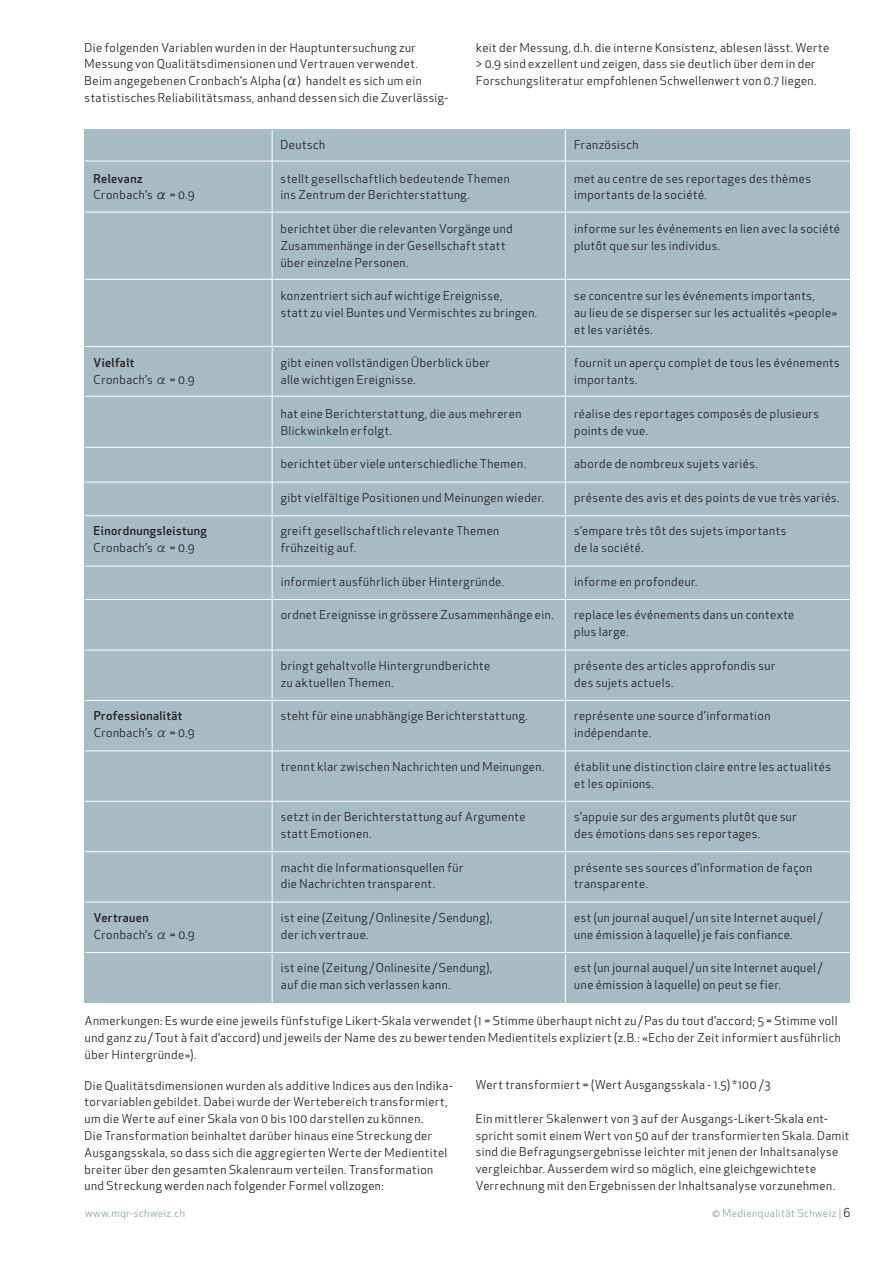
<style>
.page{position:relative;width:893px;height:1263px;background:#fff}
.page>*{position:absolute;margin:0;border:0;box-sizing:border-box;transform-origin:0 0}
.t1{font:12px/16.8px "Apex New";letter-spacing:.04em;color:#231f20}
.t2{font:500 12px "Apex New";letter-spacing:.035em;color:#231f20}
.t3{font:10.5px "Apex New";letter-spacing:.045em;color:#84a6b1}
.s1{font-family:"Hiragino Sans W3"}
.s2{font-family:"Hiragino Sans W2"}
.s3{font-size:12px;color:#231f20}
</style>
<div class="page">
<div style="left:85px;top:129px;width:765px;height:874px;background:#a7bbc4"></div>
<hr style="left:85px;top:161px;width:765px;height:1px;background:#fff">
<hr style="left:85px;top:212px;width:765px;height:1px;background:#fff">
<hr style="left:85px;top:346px;width:765px;height:1px;background:#fff">
<hr style="left:85px;top:279px;width:765px;height:1px;background:#fff">
<hr style="left:85px;top:396px;width:765px;height:1px;background:#fff">
<hr style="left:85px;top:447px;width:765px;height:1px;background:#fff">
<hr style="left:85px;top:482px;width:765px;height:1px;background:#fff">
<hr style="left:85px;top:566px;width:765px;height:1px;background:#fff">
<hr style="left:85px;top:599px;width:765px;height:1px;background:#fff">
<hr style="left:85px;top:700px;width:765px;height:1px;background:#fff">
<hr style="left:85px;top:751px;width:765px;height:1px;background:#fff">
<hr style="left:85px;top:801px;width:765px;height:1px;background:#fff">
<hr style="left:85px;top:851px;width:765px;height:1px;background:#fff">
<hr style="left:85px;top:902px;width:765px;height:1px;background:#fff">
<hr style="left:85px;top:952px;width:765px;height:1px;background:#fff">
<hr style="left:272px;top:129px;width:1px;height:874px;background:#fff">
<hr style="left:565px;top:129px;width:1px;height:874px;background:#fff">
<hr style="left:85px;top:650px;width:765px;height:1px;background:#fff">
<hr style="left:85px;top:515px;width:765px;height:1px;background:#fff">
<p class="t1" style="left:85px;top:39px;width:365px">Die folgenden Variablen wurden in der Hauptuntersuchung zur Messung von Qualitätsdimensionen und Vertrauen verwendet.<br>Beim angegebenen Cronbach’s Alpha (<span class="s1">α)</span> handelt es sich um ein statistisches Reliabilitätsmass, anhand dessen sich die Zuverlässig-</p>
<p class="t1" style="left:476px;top:39px;width:354px">keit der Messung, d.h. die interne Konsistenz, ablesen lässt. Werte &gt; 0.9 sind exzellent und zeigen, dass sie deutlich über dem in der<br>Forschungsliteratur empfohlenen Schwellenwert von 0.7 liegen.</p>
<p class="t1" style="left:281px;top:136px;width:46px">Deutsch</p>
<p class="t1" style="left:574px;top:136px;width:66px">Französisch</p>
<p class="t2" style="left:94px;top:170px;width:50px">Relevanz</p>
<p class="t1" style="left:281px;top:170px;width:231px">stellt gesellschaftlich bedeutende Themen</p>
<p class="t1" style="left:574px;top:170px;width:238px">met au centre de ses reportages des thèmes</p>
<p class="t1" style="left:94px;top:187px;width:103px">Cronbach’s <span class="s1">α</span> = 0.9</p>
<p class="t1" style="left:281px;top:187px;width:191px">ins Zentrum der Berichterstattung.</p>
<p class="t1" style="left:574px;top:187px;width:134px">importants de la société.</p>
<p class="t1" style="left:281px;top:220px;width:233px">berichtet über die relevanten Vorgänge und</p>
<p class="t1" style="left:574px;top:220px;width:267px">informe sur les événements en lien avec la société</p>
<p class="t1" style="left:281px;top:237px;width:227px">Zusammenhänge in der Gesellschaft statt</p>
<p class="t1" style="left:574px;top:237px;width:147px">plutôt que sur les individus.</p>
<p class="t1" style="left:281px;top:254px;width:129px">über einzelne Personen.</p>
<p class="t1" style="left:281px;top:287px;width:223px">konzentriert sich auf wichtige Ereignisse,</p>
<p class="t1" style="left:574px;top:287px;width:242px">se concentre sur les événements importants,</p>
<p class="t1" style="left:281px;top:304px;width:258px">statt zu viel Buntes und Vermischtes zu bringen.</p>
<p class="t1" style="left:574px;top:304px;width:265px">au lieu de se disperser sur les actualités «people» et les variétés.</p>
<p class="t2" style="left:94px;top:355px;width:42px">Vielfalt</p>
<p class="t1" style="left:281px;top:355px;width:211px">gibt einen vollständigen Überblick über</p>
<p class="t1" style="left:574px;top:355px;width:267px">fournit un aperçu complet de tous les événements</p>
<p class="t1" style="left:94px;top:371px;width:103px">Cronbach’s <span class="s2">α</span> = 0.9</p>
<p class="t1" style="left:281px;top:371px;width:137px">alle wichtigen Ereignisse.</p>
<p class="t1" style="left:574px;top:371px;width:65px">importants.</p>
<p class="t1" style="left:281px;top:405px;width:242px">hat eine Berichterstattung, die aus mehreren</p>
<p class="t1" style="left:574px;top:405px;width:246px">réalise des reportages composés de plusieurs</p>
<p class="t1" style="left:281px;top:422px;width:113px">Blickwinkeln erfolgt.</p>
<p class="t1" style="left:574px;top:422px;width:75px">points de vue.</p>
<p class="t1" style="left:281px;top:455px;width:247px">berichtet über viele unterschiedliche Themen.</p>
<p class="t1" style="left:574px;top:455px;width:185px">aborde de nombreux sujets variés.</p>
<p class="t1" style="left:281px;top:489px;width:265px">gibt vielfältige Positionen und Meinungen wieder.</p>
<p class="t1" style="left:574px;top:489px;width:267px">présente des avis et des points de vue très variés.</p>
<p class="t2" style="left:94px;top:523px;width:115px">Einordnungsleistung</p>
<p class="t1" style="left:281px;top:523px;width:220px">greift gesellschaftlich relevante Themen</p>
<p class="t1" style="left:574px;top:523px;width:214px">s’empare très tôt des sujets importants</p>
<p class="t1" style="left:94px;top:539px;width:103px">Cronbach’s <span class="s2">α</span> = 0.9</p>
<p class="t1" style="left:281px;top:539px;width:77px">frühzeitig auf.</p>
<p class="t1" style="left:574px;top:539px;width:71px">de la société.</p>
<p class="t1" style="left:281px;top:573px;width:225px">informiert ausführlich über Hintergründe.</p>
<p class="t1" style="left:574px;top:573px;width:125px">informe en profondeur.</p>
<p class="t1" style="left:281px;top:607px;width:274px">ordnet Ereignisse in grössere Zusammenhänge ein.</p>
<p class="t1" style="left:574px;top:607px;width:222px">replace les événements dans un contexte plus large.</p>
<p class="t1" style="left:281px;top:657px;width:211px">bringt gehaltvolle Hintergrundberichte</p>
<p class="t1" style="left:574px;top:657px;width:203px">présente des articles approfondis sur</p>
<p class="t1" style="left:281px;top:674px;width:114px">zu aktuellen Themen.</p>
<p class="t1" style="left:574px;top:674px;width:101px">des sujets actuels.</p>
<p class="t2" style="left:94px;top:708px;width:90px">Professionalität</p>
<p class="t1" style="left:281px;top:707px;width:248px">steht für eine unabhängige Berichterstattung.</p>
<p class="t1" style="left:574px;top:707px;width:198px">représente une source d’information</p>
<p class="t1" style="left:94px;top:724px;width:103px">Cronbach’s <span class="s2">α</span> = 0.9</p>
<p class="t1" style="left:574px;top:724px;width:78px">indépendante.</p>
<p class="t1" style="left:281px;top:758px;width:265px">trennt klar zwischen Nachrichten und Meinungen.</p>
<p class="t1" style="left:574px;top:758px;width:258px">établit une distinction claire entre les actualités et les opinions.</p>
<p class="t1" style="left:281px;top:808px;width:246px">setzt in der Berichterstattung auf Argumente</p>
<p class="t1" style="left:574px;top:808px;width:224px">s’appuie sur des arguments plutôt que sur</p>
<p class="t1" style="left:281px;top:825px;width:92px">statt Emotionen.</p>
<p class="t1" style="left:574px;top:825px;width:187px">des émotions dans ses reportages.</p>
<p class="t1" style="left:281px;top:859px;width:184px">macht die Informationsquellen für</p>
<p class="t1" style="left:574px;top:859px;width:239px">présente ses sources d’information de façon</p>
<p class="t1" style="left:281px;top:875px;width:156px">die Nachrichten transparent.</p>
<p class="t1" style="left:574px;top:875px;width:75px">transparente.</p>
<p class="t2" style="left:94px;top:909px;width:57px">Vertrauen</p>
<p class="t1" style="left:281px;top:909px;width:213px">ist eine (Zeitung / Onlinesite / Sendung),</p>
<p class="t1" style="left:574px;top:909px;width:250px">est (un journal auquel / un site Internet auquel /</p>
<p class="t1" style="left:94px;top:926px;width:103px">Cronbach’s <span class="s2">α</span> = 0.9</p>
<p class="t1" style="left:281px;top:926px;width:89px">der ich vertraue.</p>
<p class="t1" style="left:574px;top:926px;width:220px">une émission à laquelle) je fais confiance.</p>
<p class="t1" style="left:281px;top:959px;width:213px">ist eine (Zeitung / Onlinesite / Sendung),</p>
<p class="t1" style="left:574px;top:959px;width:250px">est (un journal auquel / un site Internet auquel /</p>
<p class="t1" style="left:281px;top:976px;width:171px">auf die man sich verlassen kann.</p>
<p class="t1" style="left:574px;top:976px;width:208px">une émission à laquelle) on peut se fier.</p>
<p class="t1" style="left:85px;top:1013px;width:757px">Anmerkungen: Es wurde eine jeweils fünfstufige Likert-Skala verwendet (1 = Stimme überhaupt nicht zu / Pas du tout d’accord; 5 = Stimme voll und ganz zu / Tout à fait d’accord) und jeweils der Name des zu bewertenden Medientitels expliziert (z.B.: «Echo der Zeit informiert ausführlich über Hintergründe»).</p>
<p class="t1" style="left:85px;top:1077px;width:370px">Die Qualitätsdimensionen wurden als additive Indices aus den Indika&shy;torvariablen gebildet. Dabei wurde der Wertebereich transformiert, um die Werte auf einer Skala von 0 bis 100 darstellen zu können.<br>Die Transformation beinhaltet darüber hinaus eine Streckung der Ausgangsskala, so dass sich die aggregierten Werte der Medientitel breiter über den gesamten Skalenraum verteilen. Transformation und Streckung werden nach folgender Formel vollzogen:</p>
<p class="t1" style="left:476px;top:1076px;width:296px">Wert transformiert = (Wert Ausgangsskala - 1.5) *100 /3</p>
<p class="t1" style="left:476px;top:1110px;width:375px">Ein mittlerer Skalenwert von 3 auf der Ausgangs-Likert-Skala ent&shy;spricht somit einem Wert von 50 auf der transformierten Skala. Damit sind die Befragungsergebnisse leichter mit jenen der Inhaltsanalyse vergleichbar. Ausserdem wird so möglich, eine gleichgewichtete Verrechnung mit den Ergebnissen der Inhaltsanalyse vorzunehmen.</p>
<p class="t3" style="left:85px;top:1206px;width:101px">www.mqr-schweiz.ch</p>
<p class="t3" style="left:712px;top:1206px;width:140px">© Medienqualität Schweiz | <span class="s3">6</span></p>
</div>
